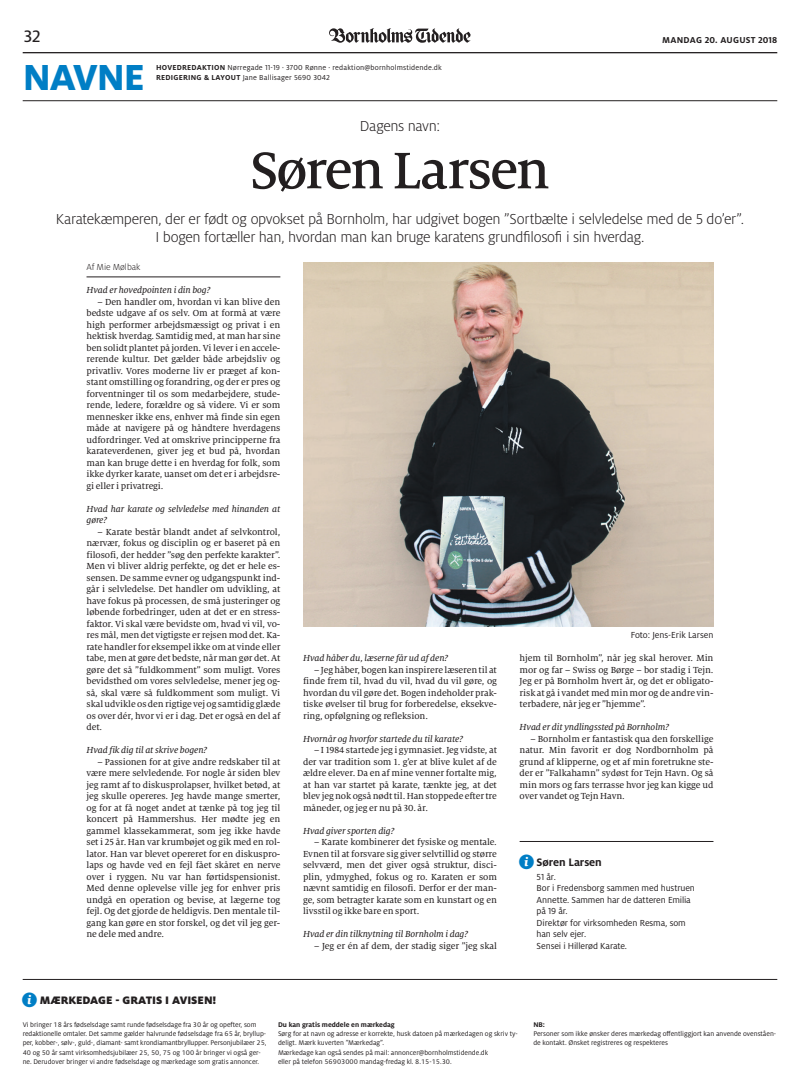
<style>
.page{position:relative;width:800px;height:1092px;background:#fff}
.page>*{position:absolute;margin:0;border:0;box-sizing:border-box;transform-origin:0 0}
.t1{font:500 57px "Milo Serif OT";letter-spacing:-.04em;color:#231f20}
.t2{font:800 40.1px "Milo OT";letter-spacing:-.03em;color:#007ec5}
.t3{font:18.4px "Milo OT Text";color:#231f20}
.t4{font:300 16px/18px "Milo OT";letter-spacing:-.02em;color:#231f20;text-align:center}
.t5{font:900 12px "Milo OT";color:#231f20}
.t6{font:700 12px "Milo OT";letter-spacing:-.01em;color:#231f20}
.t7{font:9.7px/11.5px "Milo Serif OT Text";letter-spacing:-.01em;color:#231f20;text-align:justify}
.t8{font:9.7px/11.5px "Milo Serif OT Text Ita";letter-spacing:-.01em;color:#231f20}
.t9{font:9.7px/11.5px "Milo OT";letter-spacing:-.01em;color:#231f20}
.t10{font:300 9.7px "Milo OT";letter-spacing:-.01em;color:#231f20}
.t11{font:700 9.5px "Milo OT";letter-spacing:.02em;color:#231f20}
.t12{font:8px/10px "Milo OT";letter-spacing:.02em;color:#231f20}
.t13{font:7.5px/9.2px "Milo OT";letter-spacing:-.005em;color:#231f20}
.t14{font:700 7.5px "Milo OT";letter-spacing:-.005em;color:#231f20}
.s1{font-weight:700}
.s2{font-family:"Milo OTBT";font-weight:300;font-size:18px;color:#007ec5}
</style>
<div class="page">
<svg style="left:329px;top:28px;width:142px;height:15px"></svg>
<hr style="left:23px;top:52px;width:754px;height:1px;background:#231f20">
<hr style="left:23px;top:100px;width:754px;height:1px;background:#231f20">
<hr style="left:86px;top:277px;width:194px;height:1px;background:#231f20">
<hr style="left:519px;top:841px;width:194px;height:1px;background:#231f20">
<hr style="left:23px;top:979px;width:754px;height:1px;background:#231f20">
<img style="left:303px;top:263px;width:410px;height:363px">
<h3 class="t3" style="left:23px;top:26px;width:20px">32</h3>
<p class="t11" style="left:662px;top:34px;width:116px">MANDAG 20. AUGUST 2018</p>
<h2 class="t2" style="left:23px;top:54px;width:123px">NAVNE</h2>
<p class="t12" style="left:156px;top:62px;width:287px"><span class="s1">HOVEDREDAKTION</span> Nørregade 11-19 · 3700 Rønne · redaktion@bornholmstidende.dk<br><span class="s1">REDIGERING &amp; LAYOUT</span> Jane Ballisager 5690 3042</p>
<h3 class="t4" style="left:360px;top:117px;width:82px">Dagens navn:</h3>
<h1 class="t1" style="left:250px;top:140px;width:301px">Søren Larsen</h1>
<h3 class="t4" style="left:56px;top:211px;width:689px">Karatekæmperen, der er født og opvokset på Bornholm, har udgivet bogen ”Sortbælte i selvledelse med de 5 do’er”.<br>I bogen fortæller han, hvordan man kan bruge karatens grundfilosofi i sin hverdag.</h3>
<p class="t10" style="left:86px;top:262px;width:55px">Af Mie Mølbak</p>
<p class="t8" style="left:86px;top:284px;width:125px">Hvad er hovedpointen i din bog?</p>
<p class="t7" style="left:86px;top:296px;width:195px;text-indent:11px">– Den handler om, hvordan vi kan blive den bedste udgave af os selv. Om at formå at være high performer arbejdsmæssigt og privat i en hektisk hverdag. Samtidig med, at man har sine ben solidt plantet på jorden. Vi lever i en accele&shy;rerende kultur. Det gælder både arbejdsliv og privatliv. Vores moderne liv er præget af kon&shy;stant omstilling og forandring, og der er pres og forventninger til os som medarbejdere, stude&shy;rende, ledere, forældre og så videre. Vi er som mennesker ikke ens, enhver må finde sin egen måde at navigere på og håndtere hverdagens udfordringer. Ved at omskrive principperne fra karateverdenen, giver jeg et bud på, hvordan man kan bruge dette i en hverdag for folk, som ikke dyrker karate, uanset om det er i arbejdsre&shy;gi eller i privatregi.</p>
<p class="t8" style="left:86px;top:503px;width:195px">Hvad har karate og selvledelse med hinanden at gøre?</p>
<p class="t7" style="left:86px;top:526px;width:195px;text-indent:11px">– Karate består blandt andet af selvkontrol, nærvær, fokus og disciplin og er baseret på en filosofi, der hedder ”søg den perfekte karakter”.<br>Men vi bliver aldrig perfekte, og det er hele es&shy;sensen. De samme evner og udgangspunkt ind&shy;går i selvledelse. Det handler om udvikling, at have fokus på processen, de små justeringer og løbende forbedringer, uden at det er en stress&shy;faktor. Vi skal være bevidste om, hvad vi vil, vo&shy;res mål, men det vigtigste er rejsen mod det. Ka&shy;rate handler for eksempel ikke om at vinde eller tabe, men at gøre det bedste, når man gør det. At gøre det så ”fuldkomment” som muligt. Vores bevidsthed om vores selvledelse, mener jeg og&shy;så, skal være så fuldkomment som muligt. Vi skal udvikle os den rigtige vej og samtidig glæde os over dér, hvor vi er i dag. Det er også en del af det.</p>
<p class="t8" style="left:86px;top:744px;width:122px">Hvad fik dig til at skrive bogen?</p>
<p class="t7" style="left:86px;top:756px;width:195px;text-indent:11px">– Passionen for at give andre redskaber til at være mere selvledende. For nogle år siden blev jeg ramt af to diskusprolapser, hvilket betød, at jeg skulle opereres. Jeg havde mange smerter, og for at få noget andet at tænke på tog jeg til koncert på Hammershus. Her mødte jeg en gammel klassekammerat, som jeg ikke havde set i 25 år. Han var krumbøjet og gik med en rol&shy;lator. Han var blevet opereret for en diskuspro&shy;laps og havde ved en fejl fået skåret en nerve over i ryggen. Nu var han førtidspensionist.<br>Med denne oplevelse ville jeg for enhver pris undgå en operation og bevise, at lægerne tog fejl. Og det gjorde de heldigvis. Den mentale til&shy;gang kan gøre en stor forskel, og det vil jeg ger&shy;ne dele med andre.</p>
<p class="t9" style="left:630px;top:629px;width:84px">Foto: Jens-Erik Larsen</p>
<p class="t7" style="left:519px;top:652px;width:195px">hjem til Bornholm”, når jeg skal herover. Min mor og far – Swiss og Børge – bor stadig i Tejn.<br>Jeg er på Bornholm hvert år, og det er obligato&shy;risk at gå i vandet med min mor og de andre vin&shy;terbadere, når jeg er ”hjemme”.</p>
<p class="t8" style="left:519px;top:721px;width:151px">Hvad er dit yndlingssted på Bornholm?</p>
<p class="t7" style="left:519px;top:733px;width:195px;text-indent:11px">– Bornholm er fantastisk qua den forskellige natur. Min favorit er dog Nordbornholm på grund af klipperne, og et af min foretrukne ste&shy;der er ”Falkahamn” sydøst for Tejn Havn. Og så min mors og fars terrasse hvor jeg kan kigge ud over vandet og Tejn Havn.</p>
<p class="t8" style="left:303px;top:652px;width:146px">Hvad håber du, læserne får ud af den?</p>
<p class="t7" style="left:303px;top:664px;width:195px;text-indent:11px">– Jeg håber, bogen kan inspirere læseren til at finde frem til, hvad du vil, hvad du vil gøre, og hvordan du vil gøre det. Bogen indeholder prak&shy;tiske øvelser til brug for forberedelse, eksekve&shy;ring, opfølgning og refleksion.</p>
<p class="t8" style="left:303px;top:733px;width:161px">Hvornår og hvorfor startede du til karate?</p>
<p class="t7" style="left:303px;top:744px;width:195px;text-indent:11px">– I 1984 startede jeg i gymnasiet. Jeg vidste, at der var tradition som 1. g’er at blive kulet af de ældre elever. Da en af mine venner fortalte mig, at han var startet på karate, tænkte jeg, at det blev jeg nok også nødt til. Han stoppede efter tre måneder, og jeg er nu på 30. år.</p>
<p class="t8" style="left:303px;top:825px;width:93px">Hvad giver sporten dig?</p>
<p class="t7" style="left:303px;top:836px;width:195px;text-indent:11px">– Karate kombinerer det fysiske og mentale.<br>Evnen til at forsvare sig giver selvtillid og større selvværd, men det giver også struktur, disci&shy;plin, ydmyghed, fokus og ro. Karaten er som nævnt samtidig en filosofi. Derfor er der man&shy;ge, som betragter karate som en kunstart og en livsstil og ikke bare en sport.</p>
<p class="t8" style="left:303px;top:928px;width:166px">Hvad er din tilknytning til Bornholm i dag?</p>
<p class="t7" style="left:314px;top:939px;width:184px">– Jeg er én af dem, der stadig siger ”jeg skal</p>
<p class="t6" style="left:524px;top:855px;width:79px"><span class="s2">i</span>Søren Larsen</p>
<p class="t9" style="left:536px;top:870px;width:160px">51 år.<br>Bor i Fredensborg sammen med hustruen<br>Annette. Sammen har de datteren Emilia på 19 år.<br>Direktør for virksomheden Resma, som han selv ejer.<br>Sensei i Hillerød Karate.</p>
<p class="t5" style="left:28px;top:993px;width:190px"><span class="s2">i</span>MÆRKEDAGE - GRATIS I AVISEN!</p>
<p class="t13" style="left:23px;top:1019px;width:245px">Vi bringer 18 års fødselsdage samt runde fødselsdage fra 30 år og opefter, som redaktionelle omtaler. Det samme gælder halvrunde fødselsdage fra 65 år, bryllup&shy;per, kobber-, sølv-, guld-, diamant- samt krondiamantbryllupper. Personjubilæer 25, 40 og 50 år samt virksomhedsjubilæer 25, 50, 75 og 100 år bringer vi også ger&shy;ne. Derudover bringer vi andre fødselsdage og mærkedage som gratis annoncer.</p>
<p class="t14" style="left:278px;top:1020px;width:118px">Du kan gratis meddele en mærkedag</p>
<p class="t13" style="left:278px;top:1029px;width:241px">Sørg for at navn og adresse er korrekte, husk datoen på mærkedagen og skriv ty&shy;deligt. Mærk kuverten ”Mærkedag”.<br>Mærkedage kan også sendes på mail: annoncer@bornholmstidende.dk<br>eller på telefon 56903000 mandag-fredag kl. 8.15-15.30.</p>
<p class="t14" style="left:533px;top:1020px;width:13px">NB:</p>
<p class="t13" style="left:533px;top:1029px;width:244px">Personer som ikke ønsker deres mærkedag offentliggjort kan anvende ovenståen&shy;de kontakt. Ønsket registreres og respekteres</p>
</div>
